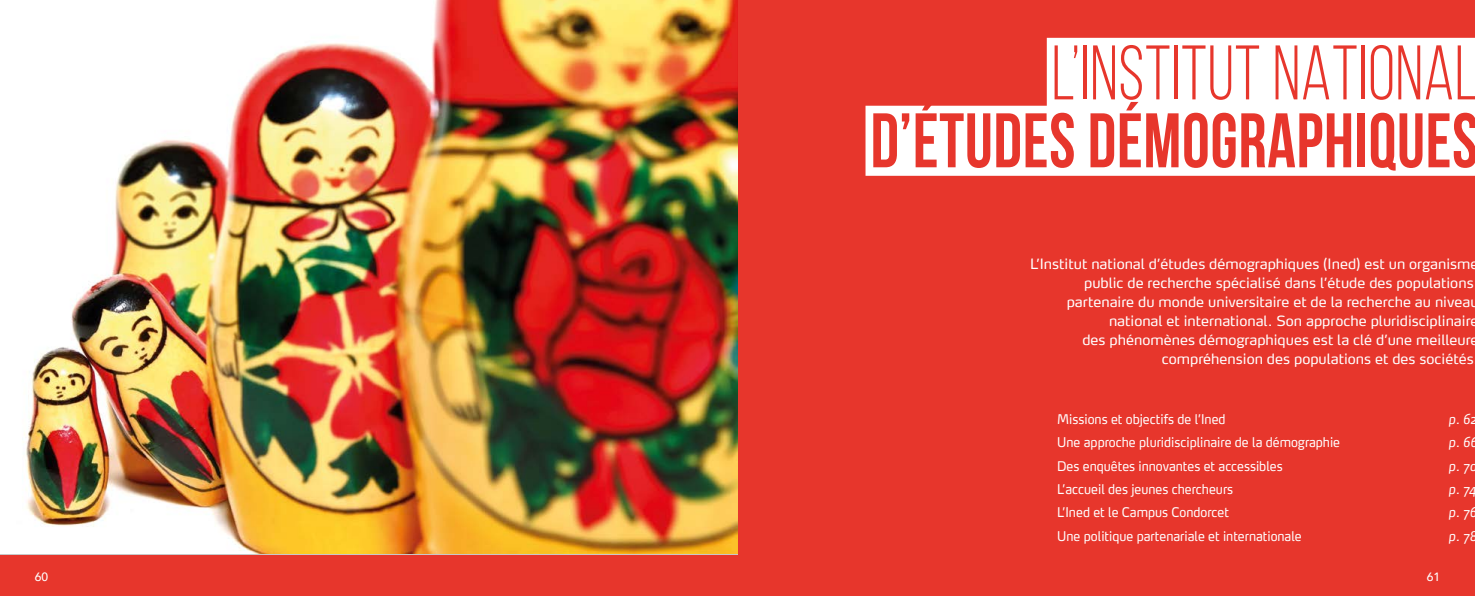
<style>
.page{position:relative;width:1475px;height:596px;background:#fff}
.page>*{position:absolute;margin:0;border:0;box-sizing:border-box;transform-origin:0 0}
.t1{font:700 77px "Bebas Neue";letter-spacing:.01em;color:#e7362c;scale:.91 1}
.t2{font:77px "Bebas Neue";letter-spacing:.01em;color:#e7362c;scale:.91 1}
.t3{font:14px "Max OT";color:#fff}
.t4{font:13.2px "Max OT";color:#fff;scale:.91 1}
.t5{font:italic 13.2px "Max OT";letter-spacing:.02em;color:#fff;scale:.91 1}
.t6{font:500 12px "Avenir";color:#fff}
</style>
<div class="page">
<div style="left:0;top:0;width:1474px;height:595px;background:#e7362c"></div>
<img style="left:0;top:0;width:737px;height:553px">
<div style="left:1046px;top:38px;width:428px;height:70px;background:#fff"></div>
<div style="left:865px;top:106px;width:609px;height:70px;background:#fff"></div>
<p class="t6" style="left:35px;top:566px;width:15px">60</p>
<h1 class="t2" style="left:1051px;top:32px;width:470px">L’INSTITUT NATIONAL</h1>
<h1 class="t1" style="left:870px;top:98px;width:669px">D’ÉTUDES DÉMOGRAPHIQUES</h1>
<p class="t3" style="left:1029px;top:255px;width:450px">L’Institut national d’études démographiques (Ined) est un organisme</p>
<p class="t3" style="left:1083px;top:274px;width:391px">public de recherche spécialisé dans l’étude des populations</p>
<p class="t3" style="left:1066px;top:293px;width:413px">partenaire du monde universitaire et de la recherche au niveau</p>
<p class="t3" style="left:1108px;top:312px;width:371px">national et international. Son approche pluridisciplinaire</p>
<p class="t3" style="left:1082px;top:331px;width:397px">des phénomènes démographiques est la clé d’une meilleure</p>
<p class="t3" style="left:1161px;top:350px;width:313px">compréhension des populations et des sociétés</p>
<p class="t4" style="left:1057px;top:410px;width:186px">Missions et objectifs de l’Ined</p>
<p class="t5" style="left:1448px;top:410px;width:32px">p. 62</p>
<p class="t4" style="left:1057px;top:434px;width:312px">Une approche pluridisciplinaire de la démographie</p>
<p class="t5" style="left:1448px;top:434px;width:33px">p. 66</p>
<p class="t4" style="left:1057px;top:457px;width:249px">Des enquêtes innovantes et accessibles</p>
<p class="t5" style="left:1448px;top:457px;width:32px">p. 70</p>
<p class="t4" style="left:1057px;top:480px;width:195px">L’accueil des jeunes chercheurs</p>
<p class="t5" style="left:1448px;top:480px;width:32px">p. 74</p>
<p class="t4" style="left:1057px;top:504px;width:190px">L’Ined et le Campus Condorcet</p>
<p class="t5" style="left:1448px;top:504px;width:32px">p. 76</p>
<p class="t4" style="left:1057px;top:527px;width:270px">Une politique partenariale et internationale</p>
<p class="t5" style="left:1448px;top:527px;width:32px">p. 78</p>
<p class="t6" style="left:1426px;top:566px;width:15px">61</p>
</div>
